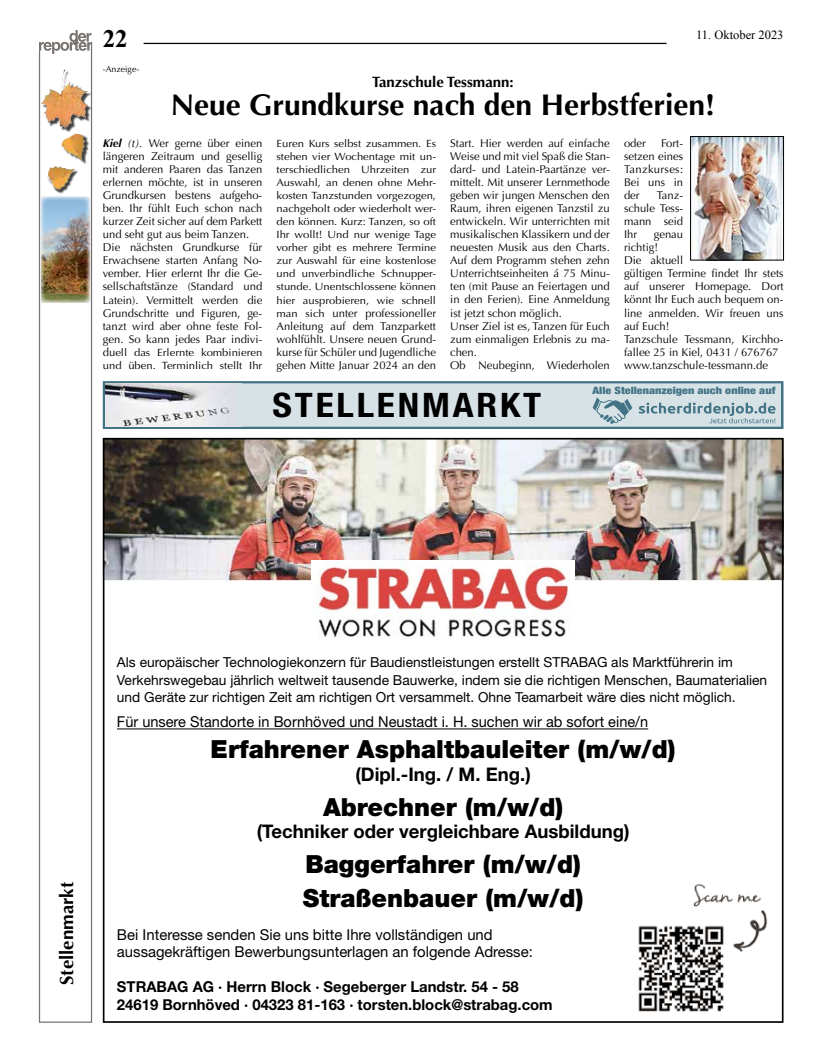
<style>
.page{position:relative;width:819px;height:1053px;background:#fff}
.page>*{position:absolute;margin:0;border:0;box-sizing:border-box;transform-origin:0 0}
.t1{font:700 condensed 33.75px "Helvetica Neue";letter-spacing:.075em;color:#000;scale:1.11 1}
.t2{font:700 30px "Optima";color:#000}
.t3{font:900 25px/34.6px "Helvetica Neue";color:#000}
.t4{font:700 25px "Times New Roman";color:#000}
.t5{font:700 18.75px "Helvetica Neue";color:#000}
.t6{font:700 18.75px "Optima";color:#000}
.t7{font:15px/17.5px "Helvetica Neue";color:#000}
.t8{font:700 15px/17.5px "Helvetica Neue";color:#000}
.t9{font:700 15px "Optima";color:#000}
.t10{font:13.75px/17.5px "Helvetica Neue";color:#000}
.t11{font:12.5px "Times New Roman";color:#000}
.t12{font:11.25px/13px "Optima";color:#000}
.t13{font:10.5px/13px "Optima";color:#000;scale:1.08 1}
.t14{font:900 condensed 10.12px "Helvetica Neue";color:#437485;scale:1.2 1}
.t15{font:8.75px "Optima";color:#000}
.s1{font-weight:700;font-style:italic}
.s2{font-style:italic}
.s3{font-size:11.25px}
.s4{font-size:10.5px}
</style>
<div class="page">
<hr style="left:144px;top:43px;width:522px;height:1px;background:#000">
<img style="left:106px;top:441px;width:674px;height:140px">
<img style="left:638px;top:925px;width:86px;height:87px">
<img style="left:733px;top:909px;width:35px;height:42px">
<img style="left:693px;top:883px;width:69px;height:22px">
<img style="left:312px;top:560px;width:262px;height:78px">
<hr style="left:117px;top:728px;width:531px;height:1px;background:#000">
<svg style="left:103px;top:381px;width:680px;height:48px;background:#c1cfd5"></svg>
<svg style="left:39px;top:54px;width:53px;height:968px"></svg>
<svg style="left:39px;top:30px;width:53px;height:24px"></svg>
<img style="left:41px;top:197px;width:49px;height:105px">
<div style="left:41px;top:70px;width:51px;height:62px;background:#000;opacity:.75"></div>
<img style="left:41px;top:70px;width:47px;height:58px">
<div style="left:62px;top:134px;width:27px;height:31px;background:#000;opacity:.75"></div>
<img style="left:61px;top:133px;width:24px;height:28px">
<div style="left:48px;top:167px;width:31px;height:27px;background:#000;opacity:.75"></div>
<img style="left:47px;top:166px;width:28px;height:24px">
<img style="left:692px;top:138px;width:89px;height:120px">
<div style="left:690px;top:136px;width:93px;height:124px;border:1px solid #000"></div>
<p class="t4" style="left:103px;top:21px;width:26px">22</p>
<p class="t15" style="left:103px;top:64px;width:38px">-Anzeige-</p>
<p class="t11" style="left:696px;top:26px;width:89px">11. Oktober 2023</p>
<p class="t9" style="left:372px;top:73px;width:143px">Tanzschule Tessmann:</p>
<p class="t2" style="left:171px;top:88px;width:546px">Neue Grundkurse nach den Herbstferien!</p>
<p class="t12" style="left:103px;top:136px;width:161px"><span class="s1">Kiel</span> <span class="s2">(t).</span> Wer gerne über einen längeren Zeitraum und gesellig mit anderen Paaren das Tanzen erlernen möchte, ist in unseren<br>Grundkursen bestens aufgeho&shy;ben. Ihr fühlt Euch schon nach kurzer Zeit sicher auf dem Parkett und seht gut aus beim Tanzen.<br>Die nächsten Grundkurse für<br>Erwachsene starten Anfang No&shy;vember. Hier erlernt Ihr die Ge&shy;sellschaftstänze (Standard und<br>Latein). Vermittelt werden die<br>Grundschritte und Figuren, ge&shy;tanzt wird aber ohne feste Fol&shy;gen. So kann jedes Paar indivi-</p>
<p class="t13" style="left:103px;top:346px;width:149px"><span class="s3">du</span>ell das Erlernte kombinieren und üben. Terminlich stellt Ihr</p>
<p class="t13" style="left:276px;top:137px;width:149px;text-align:justify">Euren Kurs selbst zusammen. Es stehen vier Wochentage mit un&shy;terschiedlichen Uhrzeiten zur Auswahl, an denen ohne Mehr&shy;kosten Tanzstunden vorgezogen, nachgeholt oder wiederholt wer&shy;den können. Kurz: Tanzen, so oft Ihr wollt! Und nur wenige Tage vorher gibt es mehrere Termine zur Auswahl für eine kostenlose und unverbindliche Schnupper&shy;stunde. Unentschlossene können hier ausprobieren, wie schnell</p>
<p class="t12" style="left:276px;top:306px;width:161px;text-align:justify"><span class="s4">man sich</span> unter professioneller Anleitung auf dem Tanzparkett wohlfühlt. Unsere neuen Grund&shy;kurse für Schüler und Jugendliche gehen Mitte Januar 2024 an den</p>
<p class="t12" style="left:450px;top:136px;width:161px">Start. Hier werden auf einfache<br>Weise und mit viel Spaß die Stan&shy;dard- und Latein-Paartänze ver&shy;mittelt. Mit unserer Lernmethode geben wir jungen Menschen den<br>Raum, ihren eigenen Tanzstil zu entwickeln. Wir unterrichten mit musikalischen Klassikern und der neuesten Musik aus den Charts.<br>Auf dem Programm stehen zehn<br>Unterrichtseinheiten á 75 Minu&shy;ten (mit Pause an Feiertagen und in den Ferien). Eine Anmeldung ist jetzt schon möglich.<br>Unser Ziel ist es, Tanzen für Euch zum einmaligen Erlebnis zu ma&shy;chen.<br>Ob Neubeginn, Wiederholen</p>
<p class="t12" style="left:624px;top:136px;width:23px">oder</p>
<p class="t12" style="left:624px;top:136px;width:61px;text-align:justify;text-indent:37px">Fort&shy;setzen eines Tanzkurses:<br>Bei uns in der</p>
<p class="t12" style="left:624px;top:189px;width:61px;text-align:justify;text-indent:33px">Tanz&shy;schule Tess&shy;mann seid Ihr</p>
<p class="t12" style="left:624px;top:228px;width:161px;text-indent:30px">genau<br>richtig!<br>Die aktuell<br>gültigen Termine findet Ihr stets auf unserer Homepage. Dort könnt Ihr Euch auch bequem on&shy;line anmelden. Wir freuen uns auf Euch!<br>Tanzschule Tessmann, Kirchho&shy;fallee 25 in Kiel, 0431 / 676767 www.tanzschule-tessmann.de</p>
<p class="t1" style="left:272px;top:384px;width:243px">STELLENMARKT</p>
<p class="t14" style="left:592px;top:384px;width:154px">Alle Stellenanzeigen auch online auf</p>
<p class="t6" style="left:56px;top:985px;width:105px;rotate:-90deg">Stellenmarkt</p>
<p class="t10" style="left:117px;top:653px;width:651px">Als europäischer Technologiekonzern für Baudienstleistungen erstellt STRABAG als Marktführerin im<br>Verkehrswegebau jährlich weltweit tausende Bauwerke, indem sie die richtigen Menschen, Baumaterialien und Geräte zur richtigen Zeit am richtigen Ort versammelt. Ohne Teamarbeit wäre dies nicht möglich.</p>
<p class="t7" style="left:117px;top:713px;width:532px">Für unsere Standorte in Bornhöved und Neustadt i. H. suchen wir ab sofort eine/n</p>
<p class="t3" style="left:211px;top:732px;width:466px">Erfahrener Asphaltbauleiter (m/w/d)</p>
<p class="t5" style="left:355px;top:762px;width:177px">(Dipl.-Ing. / M. Eng.)</p>
<p class="t3" style="left:323px;top:789px;width:242px">Abrechner (m/w/d)</p>
<p class="t5" style="left:257px;top:819px;width:374px">(Techniker oder vergleichbare Ausbildung)</p>
<p class="t3" style="left:303px;top:846px;width:282px">Baggerfahrer (m/w/d)<br>Straßenbauer (m/w/d)</p>
<p class="t7" style="left:117px;top:925px;width:417px">Bei Interesse senden Sie uns bitte Ihre vollständigen und aussagekräftigen Bewerbungsunterlagen an folgende Adresse:</p>
<p class="t8" style="left:117px;top:977px;width:437px">STRABAG AG · Herrn Block · Segeberger Landstr. 54 - 58<br>24619 Bornhöved · 04323 81-163 · torsten.block@strabag.com</p>
</div>
